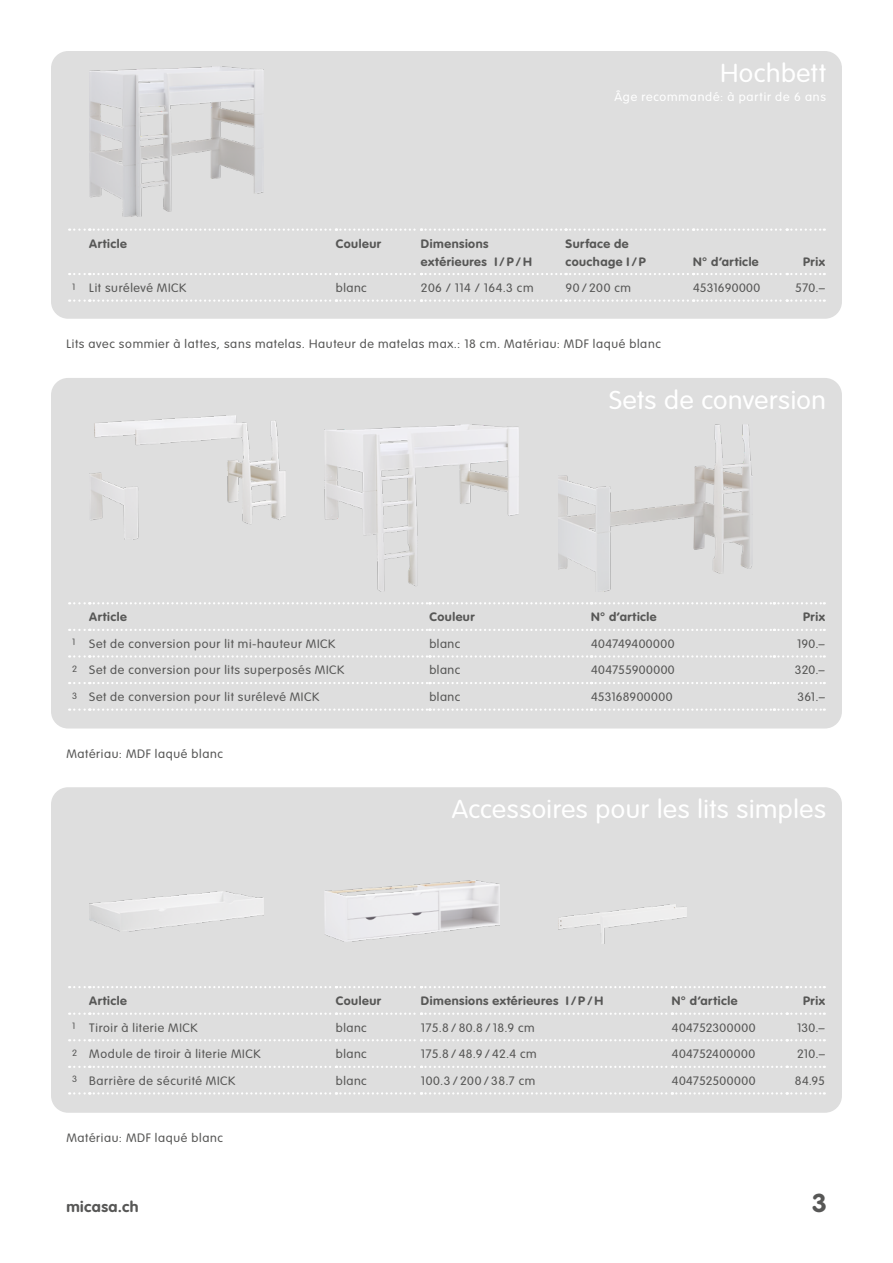
<style>
.page{position:relative;width:893px;height:1263px;background:#fff}
.page>*{position:absolute;margin:0;border:0;box-sizing:border-box;transform-origin:0 0}
.t1{font:300 25.5px "VAG Rounded";letter-spacing:.02em;color:#fff;scale:1.05 1}
.t2{font:700 25.5px "VAG Rounded";color:#575756;scale:1.05 1}
.t3{font:700 15px "VAG Rounded";letter-spacing:.03em;color:#575756;scale:1.05 1}
.t4{font:300 12px "VAG Rounded";letter-spacing:.045em;color:#575756;scale:1.05 1}
.t5{font:700 12px/18px "VAG Rounded";letter-spacing:.04em;color:#575756;scale:1.05 1}
.t6{font:300 12px "VAG Rounded";letter-spacing:.065em;color:#fff;scale:1.05 1}
.t7{font:300 12px "VAG Rounded";letter-spacing:.015em;color:#575756;scale:1.05 1}
.t8{font:300 12px "VAG Rounded";letter-spacing:.02em;color:#575756;scale:1.05 1}
</style>
<div class="page">
<div style="left:51px;top:51px;width:791px;height:268px;background:#dedede;border-radius:17px"></div>
<svg style="left:69px;top:273px;width:756px;height:2px"></svg>
<svg style="left:69px;top:299px;width:756px;height:3px"></svg>
<svg style="left:69px;top:228px;width:756px;height:3px"></svg>
<div style="left:51px;top:787px;width:791px;height:326px;background:#dedede;border-radius:17px"></div>
<svg style="left:69px;top:1012px;width:756px;height:3px"></svg>
<svg style="left:69px;top:1039px;width:756px;height:2px"></svg>
<svg style="left:69px;top:1066px;width:756px;height:2px"></svg>
<svg style="left:69px;top:1092px;width:756px;height:2px"></svg>
<svg style="left:69px;top:986px;width:756px;height:2px"></svg>
<div style="left:51px;top:378px;width:791px;height:350px;background:#dedede;border-radius:17px"></div>
<svg style="left:69px;top:629px;width:756px;height:2px"></svg>
<svg style="left:69px;top:655px;width:756px;height:3px"></svg>
<svg style="left:69px;top:682px;width:756px;height:2px"></svg>
<svg style="left:69px;top:708px;width:756px;height:3px"></svg>
<svg style="left:69px;top:602px;width:756px;height:2px"></svg>
<img style="left:89px;top:416px;width:196px;height:123px">
<img style="left:324px;top:425px;width:195px;height:167px">
<img style="left:89px;top:891px;width:175px;height:40px">
<img style="left:324px;top:880px;width:175px;height:62px">
<img style="left:558px;top:904px;width:129px;height:40px">
<img style="left:558px;top:425px;width:195px;height:167px">
<img style="left:89px;top:66px;width:175px;height:151px">
<h1 class="t1" style="left:720px;top:58px;width:102px">Hochbett</h1>
<p class="t6" style="left:614px;top:90px;width:203px">Âge recommandé: à partir de 6 ans</p>
<p class="t5" style="left:89px;top:234px;width:37px">Article</p>
<p class="t5" style="left:336px;top:234px;width:45px">Couleur</p>
<p class="t5" style="left:421px;top:234px;width:107px">Dimensions extérieures I / P / H</p>
<p class="t5" style="left:566px;top:234px;width:78px">Surface de couchage I / P</p>
<p class="t5" style="left:693px;top:252px;width:64px">N° d’article</p>
<p class="t5" style="left:803px;top:252px;width:22px">Prix</p>
<p class="t4" style="left:72px;top:281px;width:110px"><sup>1</sup> Lit surélevé MICK</p>
<p class="t4" style="left:336px;top:281px;width:31px">blanc</p>
<p class="t8" style="left:421px;top:281px;width:109px">206 / 114 / 164.3 cm</p>
<p class="t4" style="left:566px;top:281px;width:64px">90 / 200 cm</p>
<p class="t7" style="left:693px;top:281px;width:66px">4531690000</p>
<p class="t4" style="left:795px;top:281px;width:30px">570.–</p>
<p class="t4" style="left:66px;top:337px;width:568px">Lits avec sommier à lattes, sans matelas. Hauteur de matelas max.: 18 cm. Matériau: MDF laqué blanc</p>
<h1 class="t1" style="left:609px;top:385px;width:208px">Sets de conversion</h1>
<p class="t5" style="left:89px;top:608px;width:37px">Article</p>
<p class="t5" style="left:429px;top:608px;width:45px">Couleur</p>
<p class="t5" style="left:591px;top:608px;width:64px">N° d’article</p>
<p class="t5" style="left:803px;top:608px;width:22px">Prix</p>
<p class="t4" style="left:72px;top:637px;width:252px"><sup>1</sup> Set de conversion pour lit mi-hauteur MICK</p>
<p class="t4" style="left:429px;top:637px;width:31px">blanc</p>
<p class="t4" style="left:591px;top:637px;width:81px">404749400000</p>
<p class="t4" style="left:797px;top:637px;width:28px">190.–</p>
<p class="t4" style="left:72px;top:663px;width:261px"><sup>2</sup> Set de conversion pour lits superposés MICK</p>
<p class="t4" style="left:429px;top:663px;width:31px">blanc</p>
<p class="t4" style="left:591px;top:663px;width:81px">404755900000</p>
<p class="t4" style="left:795px;top:663px;width:30px">320.–</p>
<p class="t4" style="left:72px;top:690px;width:237px"><sup>3</sup> Set de conversion pour lit surélevé MICK</p>
<p class="t4" style="left:429px;top:690px;width:31px">blanc</p>
<p class="t7" style="left:591px;top:690px;width:79px">453168900000</p>
<p class="t4" style="left:797px;top:690px;width:28px">361.–</p>
<p class="t4" style="left:66px;top:747px;width:151px">Matériau: MDF laqué blanc</p>
<h1 class="t1" style="left:452px;top:794px;width:358px">Accessoires pour les lits simples</h1>
<p class="t5" style="left:89px;top:992px;width:37px">Article</p>
<p class="t5" style="left:336px;top:992px;width:45px">Couleur</p>
<p class="t5" style="left:421px;top:992px;width:175px">Dimensions extérieures I / P / H</p>
<p class="t5" style="left:672px;top:992px;width:64px">N° d’article</p>
<p class="t5" style="left:803px;top:992px;width:22px">Prix</p>
<p class="t4" style="left:72px;top:1020px;width:121px"><sup>1</sup> Tiroir à literie MICK</p>
<p class="t4" style="left:336px;top:1020px;width:31px">blanc</p>
<p class="t4" style="left:421px;top:1020px;width:110px">175.8 / 80.8 / 18.9 cm</p>
<p class="t4" style="left:672px;top:1020px;width:81px">404752300000</p>
<p class="t4" style="left:797px;top:1020px;width:28px">130.–</p>
<p class="t4" style="left:72px;top:1047px;width:181px"><sup>2</sup> Module de tiroir à literie MICK</p>
<p class="t4" style="left:336px;top:1047px;width:31px">blanc</p>
<p class="t4" style="left:421px;top:1047px;width:112px">175.8 / 48.9 / 42.4 cm</p>
<p class="t4" style="left:672px;top:1047px;width:81px">404752400000</p>
<p class="t4" style="left:797px;top:1047px;width:28px">210.–</p>
<p class="t4" style="left:72px;top:1074px;width:157px"><sup>3</sup> Barrière de sécurité MICK</p>
<p class="t4" style="left:336px;top:1074px;width:31px">blanc</p>
<p class="t4" style="left:421px;top:1074px;width:110px">100.3 / 200 / 38.7 cm</p>
<p class="t4" style="left:672px;top:1074px;width:81px">404752500000</p>
<p class="t4" style="left:795px;top:1074px;width:30px">84.95</p>
<p class="t4" style="left:66px;top:1131px;width:151px">Matériau: MDF laqué blanc</p>
<p class="t3" style="left:66px;top:1198px;width:70px">micasa.ch</p>
<h1 class="t2" style="left:812px;top:1188px;width:16px">3</h1>
</div>
